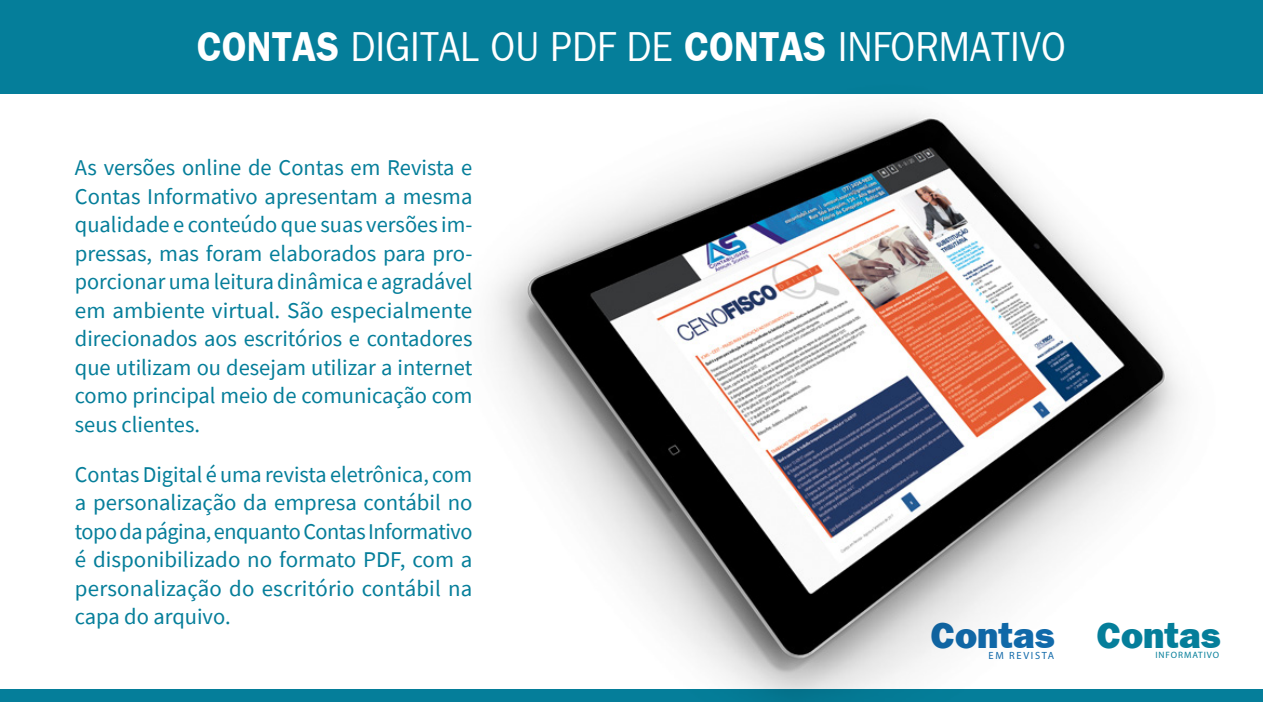
<style>
.page{position:relative;width:1263px;height:702px;background:#fff}
.page>*{position:absolute;margin:0;border:0;box-sizing:border-box;transform-origin:0 0}
.t1{font:42px "Frankfurt Gothic Plain";color:#fff;scale:.9 1}
.t2{font:36.9px "Frankfurt Gothic Heavy Plain";color:#116aaa}
.t3{font:36.9px "Frankfurt Gothic Heavy Plain";color:#057e9a}
.t4{font:22.5px/28.5px "Source Sans Pro";color:#057e9a;text-align:justify}
.t5{font:10.5px "Myriad Pro";letter-spacing:.16em;color:#116aaa}
.t6{font:9.15px "Myriad Pro";letter-spacing:.1em;color:#057e9a}
.s1{font-family:"Frankfurt Gothic";font-weight:700}
</style>
<div class="page">
<div style="left:0;top:689px;width:1263px;height:13px;background:#057e9a"></div>
<div style="left:0;top:0;width:1263px;height:94px;background:#057e9a"></div>
<img style="left:492px;top:112px;width:689px;height:590px">
<h1 class="t1" style="left:197px;top:23px;width:967px"><span class="s1">CONTAS</span> DIGITAL OU PDF DE <span class="s1">CONTAS</span> INFORMATIVO</h1>
<p class="t4" style="left:75px;top:153px;width:399px">As versões online de Contas em Revista e Contas Informativo apresentam a mesma qualidade e conteúdo que suas versões im&shy;pressas, mas foram elaborados para pro&shy;porcionar uma leitura dinâmica e agradável em ambiente virtual. São especialmente direcionados aos escritórios e contadores que utilizam ou desejam utilizar a internet como principal meio de comunicação com seus clientes.</p>
<p class="t4" style="left:75px;top:460px;width:399px">Contas Digital é uma revista eletrônica, com a personalização da empresa contábil no topo da página, enquanto Contas Informativo é disponibilizado no formato PDF, com a personalização do escritório contábil na capa do arquivo.</p>
<h2 class="t2" style="left:931px;top:613px;width:125px">Contas</h2>
<p class="t5" style="left:988px;top:649px;width:67px">EM REVISTA</p>
<h2 class="t3" style="left:1097px;top:613px;width:125px">Contas</h2>
<p class="t6" style="left:1155px;top:649px;width:65px">INFORMATIVO</p>
</div>
